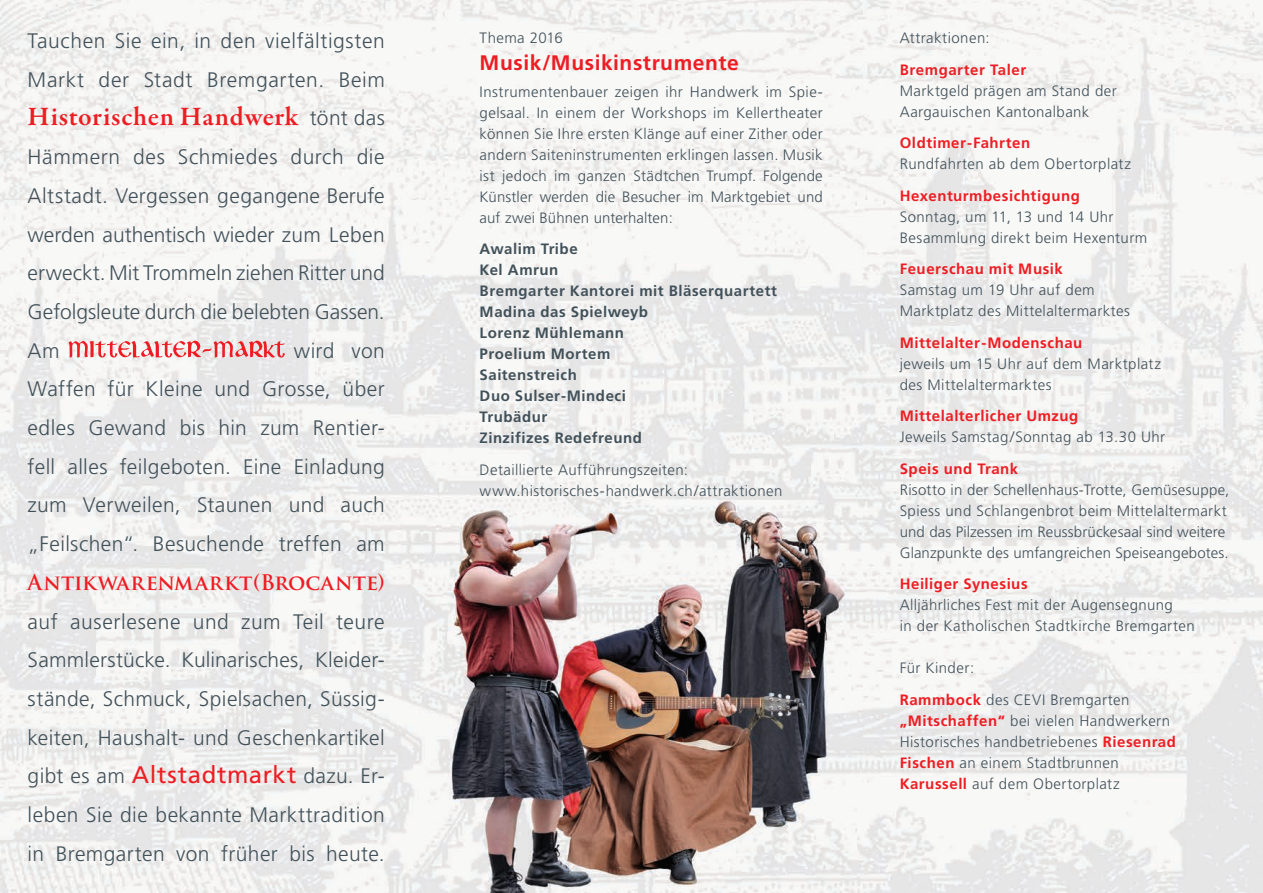
<style>
.page{position:relative;width:1263px;height:893px;background:#fff}
.page>*{position:absolute;margin:0;border:0;box-sizing:border-box;transform-origin:0 0}
.t1{font:600 27px "Garamond Premr Pro";letter-spacing:.025em;color:#ee1d23}
.t2{font:300 21px/38.7px "Frutiger";letter-spacing:.02em;color:#425159;text-align:justify}
.t3{font:700 21px "Trajan Pro";color:#ee1d23}
.t4{font:700 21px "Frutiger";letter-spacing:.025em;color:#ee1d23}
.t5{font:300 15px/21px "Frutiger";letter-spacing:.025em;color:#425159}
.t6{font:700 15px/21px "Frutiger";letter-spacing:.035em;color:#425159}
.t7{font:700 15px "Frutiger";letter-spacing:.035em;color:#ee1d23}
.s1{font-family:"Frutiger";font-weight:300;font-size:21px;color:#425159}
.s2{font-weight:400;font-size:24px;color:#ee1d23}
.s3{font-weight:700;color:#ee1d23}
</style>
<div class="page">
<img style="left:0;top:0;width:1263px;height:893px">
<svg style="left:68px;top:341px;width:217px;height:17px"></svg>
<h2 class="t2" style="left:28px;top:21px;width:359px">Tauchen Sie ein, in den vielfältigsten<br>Markt der Stadt Bremgarten. Beim</h2>
<h1 class="t1" style="left:28px;top:101px;width:359px">Historischen Handwerk <span class="s1">tönt das</span></h1>
<h2 class="t2" style="left:28px;top:137px;width:359px">Hämmern des Schmiedes durch die Altstadt. Vergessen gegangene Berufe werden authentisch wieder zum Leben erweckt. Mit Trommeln ziehen Ritter und Gefolgsleute durch die belebten Gassen.<br>Am</h2>
<h2 class="t2" style="left:28px;top:331px;width:359px;text-indent:266px">wird von Waffen für Kleine und Grosse, über edles Gewand bis hin zum Rentier&shy;fell alles feilgeboten. Eine Einladung zum Verweilen, Staunen und auch „Feilschen“. Besuchende treffen am</h2>
<h2 class="t3" style="left:28px;top:569px;width:359px">Antikwarenmarkt (Brocante)</h2>
<p class="t2" style="left:28px;top:602px;width:359px">auf auserlesene und zum Teil teure Sammlerstücke. Kulinarisches, Kleider&shy;stände, Schmuck, Spielsachen, Süssig&shy;keiten, Haushalt- und Geschenkartikel gibt es am <span class="s2">Altstadtmarkt</span> dazu. Er&shy;leben Sie die bekannte Markttradition in Bremgarten von früher bis heute.</p>
<p class="t5" style="left:480px;top:28px;width:85px">Thema 2016</p>
<h2 class="t4" style="left:480px;top:51px;width:261px">Musik/Musikinstrumente</h2>
<p class="t5" style="left:480px;top:81px;width:345px;text-align:justify">Instrumentenbauer zeigen ihr Handwerk im Spie&shy;gelsaal. In einem der Workshops im Kellertheater können Sie Ihre ersten Klänge auf einer Zither oder andern Saiteninstrumenten erklingen lassen. Musik ist jedoch im ganzen Städtchen Trumpf. Folgende Künstler werden die Besucher im Marktgebiet und auf zwei Bühnen unterhalten:</p>
<p class="t6" style="left:480px;top:238px;width:299px">Awalim Tribe<br>Kel Amrun<br>Bremgarter Kantorei mit Bläserquartett<br>Madina das Spielweyb<br>Lorenz Mühlemann<br>Proelium Mortem<br>Saitenstreich<br>Duo Sulser-Mindeci<br>Trubädur<br>Zinzifizes Redefreund</p>
<p class="t5" style="left:480px;top:459px;width:304px">Detaillierte Aufführungszeiten: www.historisches-handwerk.ch/attraktionen</p>
<p class="t5" style="left:900px;top:28px;width:91px">Attraktionen:</p>
<p class="t7" style="left:900px;top:61px;width:128px">Bremgarter Taler</p>
<p class="t5" style="left:900px;top:80px;width:219px">Marktgeld prägen am Stand der<br>Aargauischen Kantonalbank</p>
<p class="t7" style="left:900px;top:134px;width:132px">Oldtimer-Fahrten</p>
<p class="t5" style="left:900px;top:154px;width:233px">Rundfahrten ab dem Obertorplatz</p>
<p class="t7" style="left:900px;top:187px;width:182px">Hexenturmbesichtigung</p>
<p class="t5" style="left:900px;top:206px;width:249px">Sonntag, um 11, 13 und 14 Uhr<br>Besammlung direkt beim Hexenturm</p>
<p class="t7" style="left:900px;top:260px;width:165px">Feuerschau mit Musik</p>
<p class="t5" style="left:900px;top:280px;width:232px">Samstag um 19 Uhr auf dem<br>Marktplatz des Mittelaltermarktes</p>
<p class="t7" style="left:900px;top:334px;width:184px">Mittelalter-Modenschau</p>
<p class="t5" style="left:900px;top:353px;width:263px">jeweils um 15 Uhr auf dem Marktplatz des Mittelaltermarktes</p>
<p class="t7" style="left:900px;top:407px;width:180px">Mittelalterlicher Umzug</p>
<p class="t5" style="left:900px;top:427px;width:267px">Jeweils Samstag/Sonntag ab 13.30 Uhr</p>
<p class="t7" style="left:900px;top:460px;width:120px">Speis und Trank</p>
<p class="t5" style="left:900px;top:479px;width:331px">Risotto in der Schellenhaus-Trotte, Gemüsesuppe, Spiess und Schlangenbrot beim Mittelaltermarkt und das Pilzessen im Reussbrückesaal sind weitere Glanzpunkte des umfangreichen Speiseangebotes.</p>
<p class="t7" style="left:900px;top:575px;width:130px">Heiliger Synesius</p>
<p class="t5" style="left:900px;top:595px;width:297px">Alljährliches Fest mit der Augensegnung<br>in der Katholischen Stadtkirche Bremgarten</p>
<p class="t5" style="left:900px;top:652px;width:231px;line-height:31.5px">Für Kinder:<br><span class="s3">Rammbock</span> des CEVI Bremgarten</p>
<p class="t5" style="left:900px;top:710px;width:278px"><span class="s3">„Mitschaffen“</span> bei vielen Handwerkern Historisches handbetriebenes <span class="s3">Riesenrad Fischen</span> an einem Stadtbrunnen <span class="s3">Karussell</span> auf dem Obertorplatz</p>
</div>
